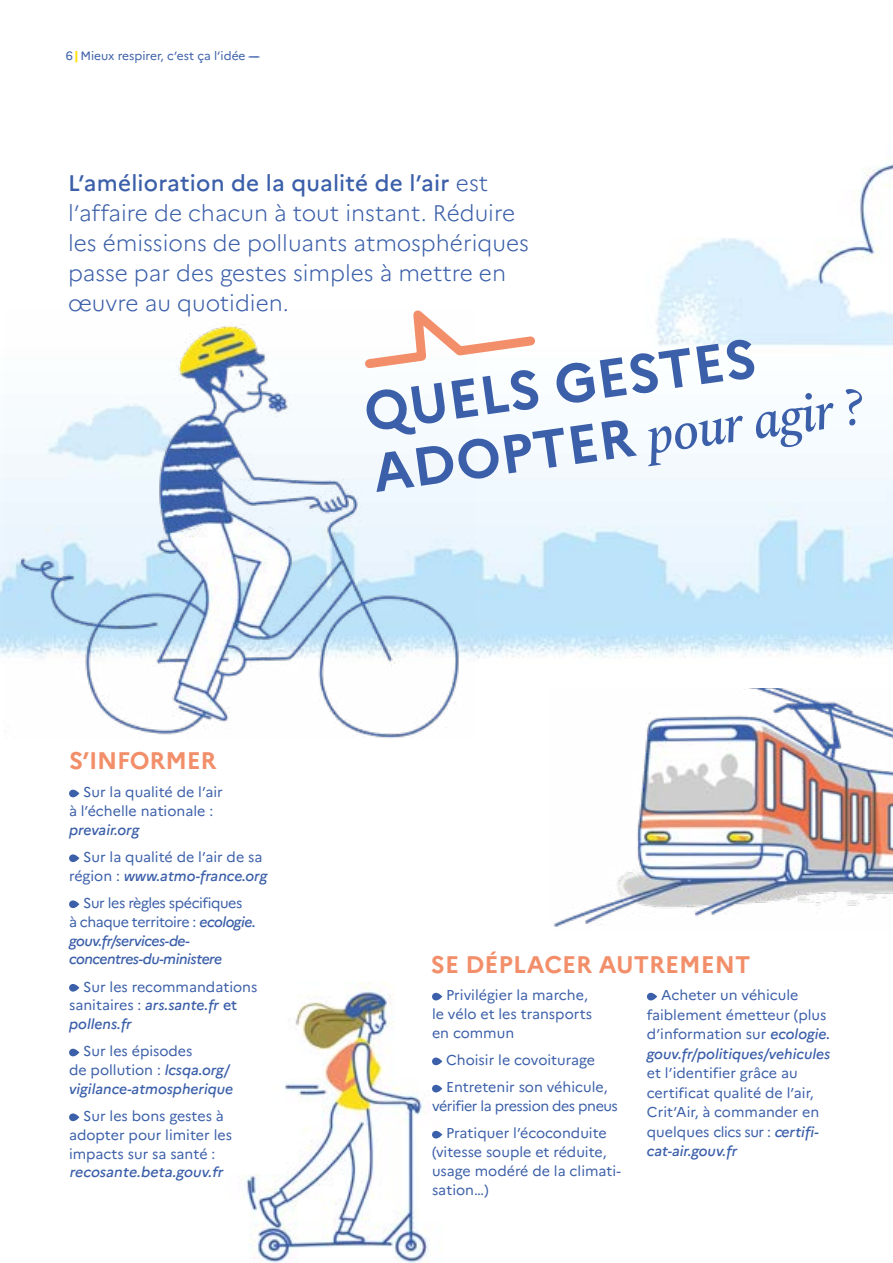
<style>
.page{position:relative;width:893px;height:1263px;background:#fff}
.page>*{position:absolute;margin:0;border:0;box-sizing:border-box;transform-origin:0 0}
.t1{font:700 54px/61.5px "Marianne";color:#3b5fa9}
.t2{font:700 24px "Marianne";color:#f28f6a}
.t3{font:300 22.5px/30px "Marianne";color:#3b5fa9}
.t4{font:14.25px/18.8px "Marianne";color:#3b5fa9}
.t5{font:italic 500 14.25px/18.8px "Marianne";letter-spacing:-.03em;color:#3b5fa9}
.t6{font:italic 500 14.25px/18.8px "Marianne";color:#3b5fa9}
.t7{font:14.25px/18.8px "Marianne";letter-spacing:-.03em;color:#3b5fa9;text-align:center}
.t8{font:12px "Marianne";color:#3b5fa9}
.s1{font-weight:800;color:#ffe000}
.s2{font-weight:500}
.s3{font-family:"Spectral";font-weight:500;font-style:italic}
.s4{font-weight:500;font-style:italic}
.s5{font-weight:400;font-style:normal}
</style>
<div class="page">
<img style="left:0;top:164px;width:893px;height:495px">
<img style="left:553px;top:689px;width:340px;height:238px">
<img style="left:4px;top:310px;width:470px;height:428px">
<img style="left:242px;top:983px;width:201px;height:280px">
<div style="left:432px;top:993px;width:10px;height:7px;background:#3b5fa9;border-radius:4px"></div>
<div style="left:432px;top:1057px;width:10px;height:8px;background:#3b5fa9;border-radius:4px"></div>
<div style="left:432px;top:1085px;width:10px;height:7px;background:#3b5fa9;border-radius:4px"></div>
<div style="left:432px;top:1131px;width:10px;height:7px;background:#3b5fa9;border-radius:4px"></div>
<div style="left:647px;top:993px;width:10px;height:7px;background:#3b5fa9;border-radius:4px"></div>
<div style="left:69px;top:790px;width:10px;height:7px;background:#3b5fa9;border-radius:4px"></div>
<svg style="left:69px;top:854px;width:10px;height:8px"></svg>
<svg style="left:69px;top:900px;width:10px;height:8px"></svg>
<svg style="left:69px;top:984px;width:10px;height:8px"></svg>
<div style="left:69px;top:1049px;width:10px;height:7px;background:#3b5fa9;border-radius:4px"></div>
<svg style="left:69px;top:1113px;width:10px;height:8px"></svg>
<svg style="left:359px;top:294px;width:182px;height:80px"></svg>
<p class="t8" style="left:66px;top:48px;width:196px">6 <span class="s1">|</span> Mieux respirer, c’est ça l’idée -----</p>
<p class="t3" style="left:68px;top:168px;width:462px"><span class="s2">L’amélioration de la qualité de l’air</span> est l’affaire de chacun à tout instant. Réduire les émissions de polluants atmosphériques passe par des gestes simples à mettre en œuvre au quotidien.</p>
<h2 class="t1" style="left:360px;top:382px;width:498px;rotate:-8deg">QUELS GESTES<br>ADOPTER <span class="s3">pour agir ?</span></h2>
<h3 class="t2" style="left:69px;top:745px;width:149px">S’INFORMER</h3>
<p class="t4" style="left:69px;top:783px;width:155px;text-indent:14px">Sur la qualité de l’air à l’échelle nationale : <span class="s4">prevair.org</span></p>
<p class="t4" style="left:69px;top:848px;width:200px;text-indent:14px">Sur la qualité de l’air de sa région : <span class="s4">www.atmo-france.org</span></p>
<p class="t5" style="left:69px;top:894px;width:188px;text-indent:14px"><span class="s5">Sur les règles spécifiques<br>à chaque territoire :</span> ecologie. gouv.fr/services-de&shy;concentres-du-ministere</p>
<p class="t4" style="left:69px;top:977px;width:190px;text-indent:14px">Sur les recommandations sanitaires : <span class="s4">ars.sante.fr</span> <span class="s2">et </span><span class="s4">pollens.fr</span></p>
<p class="t6" style="left:69px;top:1042px;width:166px;text-indent:14px"><span class="s5">Sur les épisodes<br>de pollution :</span> lcsqa.org/ vigilance-atmospherique</p>
<p class="t4" style="left:69px;top:1107px;width:164px;text-indent:14px">Sur les bons gestes à adopter pour limiter les impacts sur sa santé : <span class="s4">recosante.beta.gouv.fr</span></p>
<h3 class="t2" style="left:431px;top:949px;width:321px">SE DÉPLACER AUTREMENT</h3>
<p class="t4" style="left:432px;top:986px;width:162px;text-indent:14px">Privilégier la marche, le vélo et les transports en commun</p>
<p class="t4" style="left:446px;top:1051px;width:150px">Choisir le covoiturage</p>
<p class="t7" style="left:432px;top:1078px;width:187px">Entretenir son véhicule, vérifier la pression des pneus</p>
<p class="t4" style="left:432px;top:1124px;width:190px;text-indent:14px">Pratiquer l’écoconduite (vitesse souple et réduite, usage modéré de la climati&shy;sation…)</p>
<p class="t4" style="left:647px;top:986px;width:185px;line-height:19.4px;text-indent:14px">Acheter un véhicule faiblement émetteur (plus d’information sur <span class="s4">ecologie. gouv.fr/politiques/vehicules </span>et l’identifier grâce au certificat qualité de l’air,<br>Crit’Air, à commander en quelques clics sur : <span class="s4">c</span><span class="s4">ertifi&shy;cat-air.gouv.fr</span></p>
</div>
